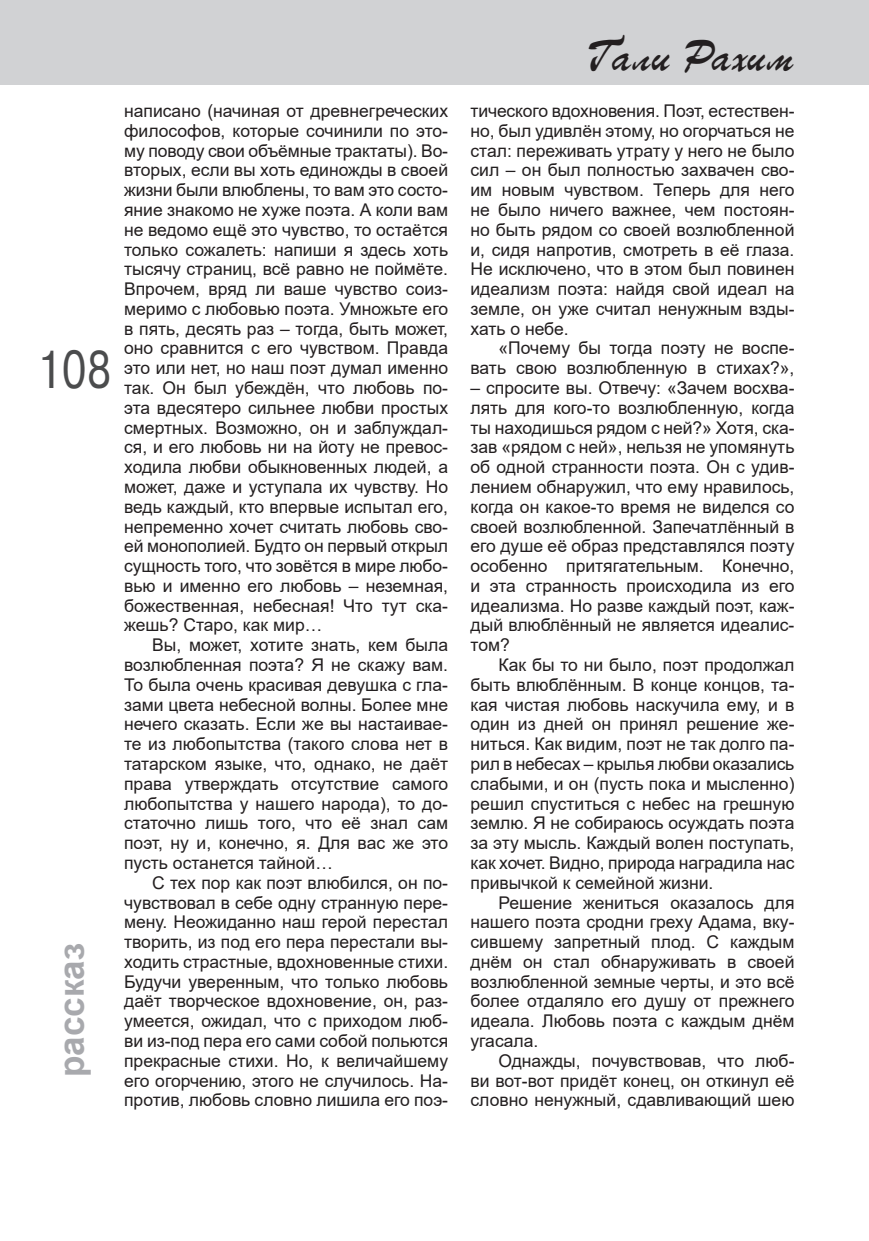
<style>
.page{position:relative;width:869px;height:1241px;background:#fff}
.page>*{position:absolute;margin:0;border:0;box-sizing:border-box;transform-origin:0 0}
.t1{font:49px "TT Arial";color:#4b4c4d;scale:.8 1}
.t2{font:42px "TT Parsec";color:#231f20}
.t3{font:700 35px "Arial";color:#a8a9ad}
.t4{font:17.5px/19.8px "Arial";color:#231f20;text-align:justify}
</style>
<div class="page">
<div style="left:0;top:0;width:868px;height:84px;background:#d1d2d4"></div>
<h1 class="t1" style="left:37px;top:342px;width:94px">108</h1>
<h3 class="t3" style="left:52px;top:1076px;width:136px;rotate:-90deg">рассказ</h3>
<p class="t4" style="left:124px;top:101px;width:325px">написано (начиная от древнегреческих философов, которые сочинили по это&shy;му поводу свои объёмные трактаты). Во&shy;вторых, если вы хоть единожды в своей жизни были влюблены, то вам это состо&shy;яние знакомо не хуже поэта. А коли вам не ведомо ещё это чувство, то остаётся только сожалеть: напиши я здесь хоть тысячу страниц, всё равно не поймёте.<br>Впрочем, вряд ли ваше чувство соиз&shy;меримо с любовью поэта. Умножьте его в пять, десять раз – тогда, быть может, оно сравнится с его чувством. Правда это или нет, но наш поэт думал именно так. Он был убеждён, что любовь по&shy;эта вдесятеро сильнее любви простых смертных. Возможно, он и заблуждал&shy;ся, и его любовь ни на йоту не превос&shy;ходила любви обыкновенных людей, а может, даже и уступала их чувству. Но ведь каждый, кто впервые испытал его, непременно хочет считать любовь сво&shy;ей монополией. Будто он первый открыл сущность того, что зовётся в мире любо&shy;вью и именно его любовь – неземная, божественная, небесная! Что тут ска&shy;жешь? Старо, как мир…</p>
<p class="t4" style="left:124px;top:635px;width:325px;text-indent:28px">Вы, может, хотите знать, кем была возлюбленная поэта? Я не скажу вам.<br>То была очень красивая девушка с гла&shy;зами цвета небесной волны. Более мне нечего сказать. Если же вы настаивае&shy;те из любопытства (такого слова нет в татарском языке, что, однако, не даёт права утверждать отсутствие самого любопытства у нашего народа), то до&shy;статочно лишь того, что её знал сам поэт, ну и, конечно, я. Для вас же это пусть останется тайной…</p>
<p class="t4" style="left:124px;top:872px;width:325px;text-indent:28px">С тех пор как поэт влюбился, он по&shy;чувствовал в себе одну странную пере&shy;мену. Неожиданно наш герой перестал творить, из под его пера перестали вы&shy;ходить страстные, вдохновенные стихи.<br>Будучи уверенным, что только любовь даёт творческое вдохновение, он, раз&shy;умеется, ожидал, что с приходом люб&shy;ви из-под пера его сами собой польются прекрасные стихи. Но, к величайшему его огорчению, этого не случилось. На&shy;против, любовь словно лишила его поэ-</p>
<h2 class="t2" style="left:584px;top:32px;width:211px">Гали Рахим</h2>
<p class="t4" style="left:470px;top:101px;width:325px">тического вдохновения. Поэт, естествен&shy;но, был удивлён этому, но огорчаться не стал: переживать утрату у него не было сил – он был полностью захвачен сво&shy;им новым чувством. Теперь для него не было ничего важнее, чем постоян&shy;но быть рядом со своей возлюбленной и, сидя напротив, смотреть в её глаза.<br>Не исключено, что в этом был повинен идеализм поэта: найдя свой идеал на земле, он уже считал ненужным взды&shy;хать о небе.</p>
<p class="t4" style="left:470px;top:338px;width:325px;text-align:right">«Почему бы тогда поэту не воспе&shy;вать свою возлюбленную в стихах?»,</p>
<p class="t4" style="left:470px;top:378px;width:325px">– спросите вы. Отвечу: «Зачем восхва&shy;лять для кого-то возлюбленную, когда ты находишься рядом с ней?» Хотя, ска&shy;зав «рядом с ней», нельзя не упомянуть об одной странности поэта. Он с удив&shy;лением обнаружил, что ему нравилось, когда он какое-то время не виделся со своей возлюбленной. Запечатлённый в его душе её образ представлялся поэту особенно притягательным. Конечно, и эта странность происходила из его идеализма. Но разве каждый поэт, каж&shy;дый влюблённый не является идеалис&shy;том?</p>
<p class="t4" style="left:470px;top:655px;width:325px;text-indent:28px">Как бы то ни было, поэт продолжал быть влюблённым. В конце концов, та&shy;кая чистая любовь наскучила ему, и в один из дней он принял решение же&shy;ниться. Как видим, поэт не так долго па&shy;рил в небесах – крылья любви оказались слабыми, и он (пусть пока и мысленно) решил спуститься с небес на грешную землю. Я не собираюсь осуждать поэта за эту мысль. Каждый волен поступать, как хочет. Видно, природа наградила нас привычкой к семейной жизни.</p>
<p class="t4" style="left:470px;top:892px;width:325px;text-indent:28px">Решение жениться оказалось для нашего поэта сродни греху Адама, вку&shy;сившему запретный плод. С каждым днём он стал обнаруживать в своей возлюбленной земные черты, и это всё более отдаляло его душу от прежнего идеала. Любовь поэта с каждым днём угасала.</p>
<p class="t4" style="left:470px;top:1050px;width:325px;text-indent:28px">Однажды, почувствовав, что люб&shy;ви вот-вот придёт конец, он откинул её словно ненужный, сдавливающий шею</p>
</div>
